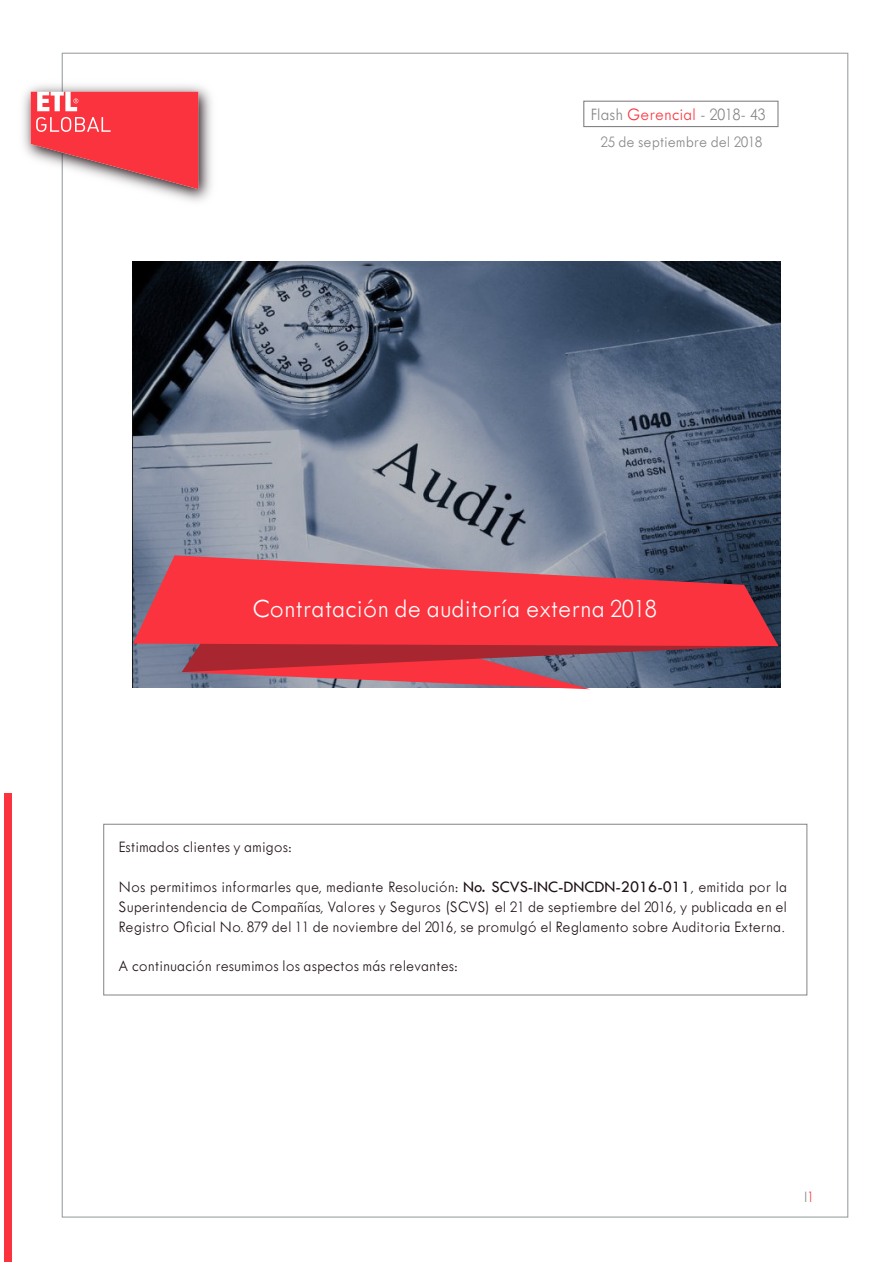
<style>
.page{position:relative;width:893px;height:1263px;background:#fff}
.page>*{position:absolute;margin:0;border:0;box-sizing:border-box;transform-origin:0 0}
.t1{font:300 27px "Tw Cen MT Std";color:#fff}
.t2{font:300 18px "Tw Cen MT Std";color:#868386}
.t3{font:300 16.5px/19.8px "Tw Cen MT Std";color:#1f1114;text-align:justify}
.t4{font:300 16.5px "Tw Cen MT Std";color:#868386}
.t5{font:300 16.5px "Tw Cen MT Std";color:#868386;scale:.92 1}
.s1{color:#fb333e}
.s2{font-family:"Tw Cen";font-weight:400}
</style>
<div class="page">
<div style="left:4px;top:793px;width:8px;height:468px;background:#fb333e"></div>
<img style="left:23px;top:77px;width:189px;height:134px">
<svg style="left:31px;top:92px;width:167px;height:97px;background:#f26169"></svg>
<div style="left:103px;top:824px;width:704px;height:171px;background:#fff;border:1px solid #868386"></div>
<div style="left:583px;top:101px;width:195px;height:26px;background:#fff;border:1px solid #868386"></div>
<img style="left:133px;top:261px;width:648px;height:427px">
<svg style="left:182px;top:672px;width:408px;height:17px;background:#bb6a79"></svg>
<svg style="left:182px;top:646px;width:596px;height:26px;background:#903c4c"></svg>
<svg style="left:133px;top:555px;width:645px;height:91px;background:#d9404c"></svg>
<p class="t2" style="left:590px;top:104px;width:177px">Flash <span class="s1">Gerencial</span> - 2018- 43</p>
<p class="t4" style="left:601px;top:133px;width:163px">25 de septiembre del 2018</p>
<h1 class="t1" style="left:252px;top:594px;width:406px">Contratación de auditoría externa 2018</h1>
<p class="t3" style="left:119px;top:837px;width:175px">Estimados clientes y amigos:</p>
<p class="t3" style="left:119px;top:877px;width:670px">Nos permitimos informarles que, mediante Resolución: <span class="s2">No. SCVS-INC-DNCDN-2016-011</span>, emitida por la Superintendencia de Compañías, Valores y Seguros (SCVS) el 21 de septiembre del 2016, y publicada en el Registro Oficial No. 879 del 11 de noviembre del 2016, se promulgó el Reglamento sobre Auditoria Externa.</p>
<p class="t3" style="left:119px;top:956px;width:341px">A continuación resumimos los aspectos más relevantes:</p>
<p class="t5" style="left:804px;top:1188px;width:12px">I<span class="s1">1</span></p>
</div>
